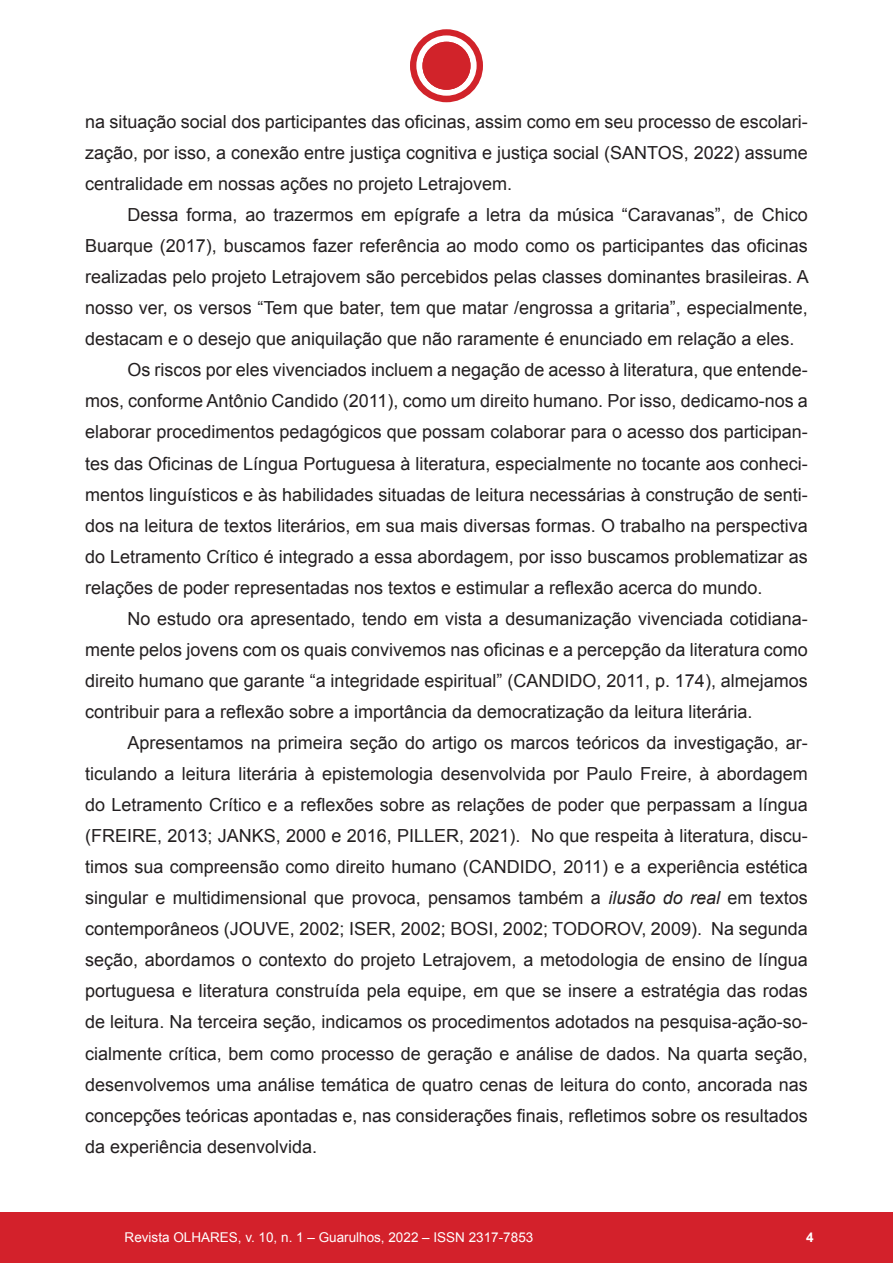
<style>
.page{position:relative;width:893px;height:1263px;background:#fff}
.page>*{position:absolute;margin:0;border:0;box-sizing:border-box;transform-origin:0 0}
._02_Texto{font:18px/31px "Arial";color:#231f20;text-align:justify}
.t1{font:13.5px "Arial";color:#fff}
.t2{font:700 13.5px "Arial";color:#fff}
.s1{font-style:italic}
</style>
<div class="page">
<div style="left:0;top:1212px;width:893px;height:51px;background:#d3212b"></div>
<div style="left:410px;top:29px;width:73px;height:73px;background:#d1232a;border-radius:50%"></div>
<svg style="left:416px;top:35px;width:61px;height:61px"></svg>
<div style="left:422px;top:42px;width:48px;height:48px;background:#d1232a;border-radius:50%"></div>
<p class="_02_Texto" style="left:85px;top:106px;width:724px">na situação social dos participantes das oficinas, assim como em seu processo de escolari&shy;zação, por isso, a conexão entre justiça cognitiva e justiça social (SANTOS, 2022) assume centralidade em nossas ações no projeto Letrajovem.</p>
<p class="_02_Texto" style="left:85px;top:199px;width:725px;text-indent:43px">Dessa forma, ao trazermos em epígrafe a letra da música “Caravanas”, de Chico Buarque (2017), buscamos fazer referência ao modo como os participantes das oficinas realizadas pelo projeto Letrajovem são percebidos pelas classes dominantes brasileiras. A nosso ver, os versos “Tem que bater, tem que matar /engrossa a gritaria”, especialmente, destacam e o desejo que aniquilação que não raramente é enunciado em relação a eles.</p>
<p class="_02_Texto" style="left:85px;top:355px;width:724px;text-indent:43px">Os riscos por eles vivenciados incluem a negação de acesso à literatura, que entende&shy;mos, conforme Antônio Candido (2011), como um direito humano. Por isso, dedicamo-nos a elaborar procedimentos pedagógicos que possam colaborar para o acesso dos participan&shy;tes das Oficinas de Língua Portuguesa à literatura, especialmente no tocante aos conheci&shy;mentos linguísticos e às habilidades situadas de leitura necessárias à construção de senti&shy;dos na leitura de textos literários, em sua mais diversas formas. O trabalho na perspectiva do Letramento Crítico é integrado a essa abordagem, por isso buscamos problematizar as relações de poder representadas nos textos e estimular a reflexão acerca do mundo.</p>
<p class="_02_Texto" style="left:85px;top:603px;width:724px;text-indent:43px">No estudo ora apresentado, tendo em vista a desumanização vivenciada cotidiana&shy;mente pelos jovens com os quais convivemos nas oficinas e a percepção da literatura como direito humano que garante “a integridade espiritual” (CANDIDO, 2011, p. 174), almejamos contribuir para a reflexão sobre a importância da democratização da leitura literária.</p>
<p class="_02_Texto" style="left:85px;top:727px;width:724px;text-indent:43px">Apresentamos na primeira seção do artigo os marcos teóricos da investigação, ar&shy;ticulando a leitura literária à epistemologia desenvolvida por Paulo Freire, à abordagem do Letramento Crítico e a reflexões sobre as relações de poder que perpassam a língua (FREIRE, 2013; JANKS, 2000 e 2016, PILLER, 2021). No que respeita à literatura, discu&shy;timos sua compreensão como direito humano (CANDIDO, 2011) e a experiência estética singular e multidimensional que provoca, pensamos também a <span class="s1">ilusão do real</span> em textos contemporâneos (JOUVE, 2002; ISER, 2002; BOSI, 2002; TODOROV, 2009). Na segunda seção, abordamos o contexto do projeto Letrajovem, a metodologia de ensino de língua portuguesa e literatura construída pela equipe, em que se insere a estratégia das rodas de leitura. Na terceira seção, indicamos os procedimentos adotados na pesquisa-ação-so&shy;cialmente crítica, bem como processo de geração e análise de dados. Na quarta seção, desenvolvemos uma análise temática de quatro cenas de leitura do conto, ancorada nas concepções teóricas apontadas e, nas considerações finais, refletimos sobre os resultados da experiência desenvolvida.</p>
<p class="t1" style="left:125px;top:1229px;width:410px">Revista OLHARES, v. 10, n. 1 – Guarulhos, 2022 – ISSN 2317-7853</p>
<p class="t2" style="left:806px;top:1228px;width:9px">4</p>
</div>
